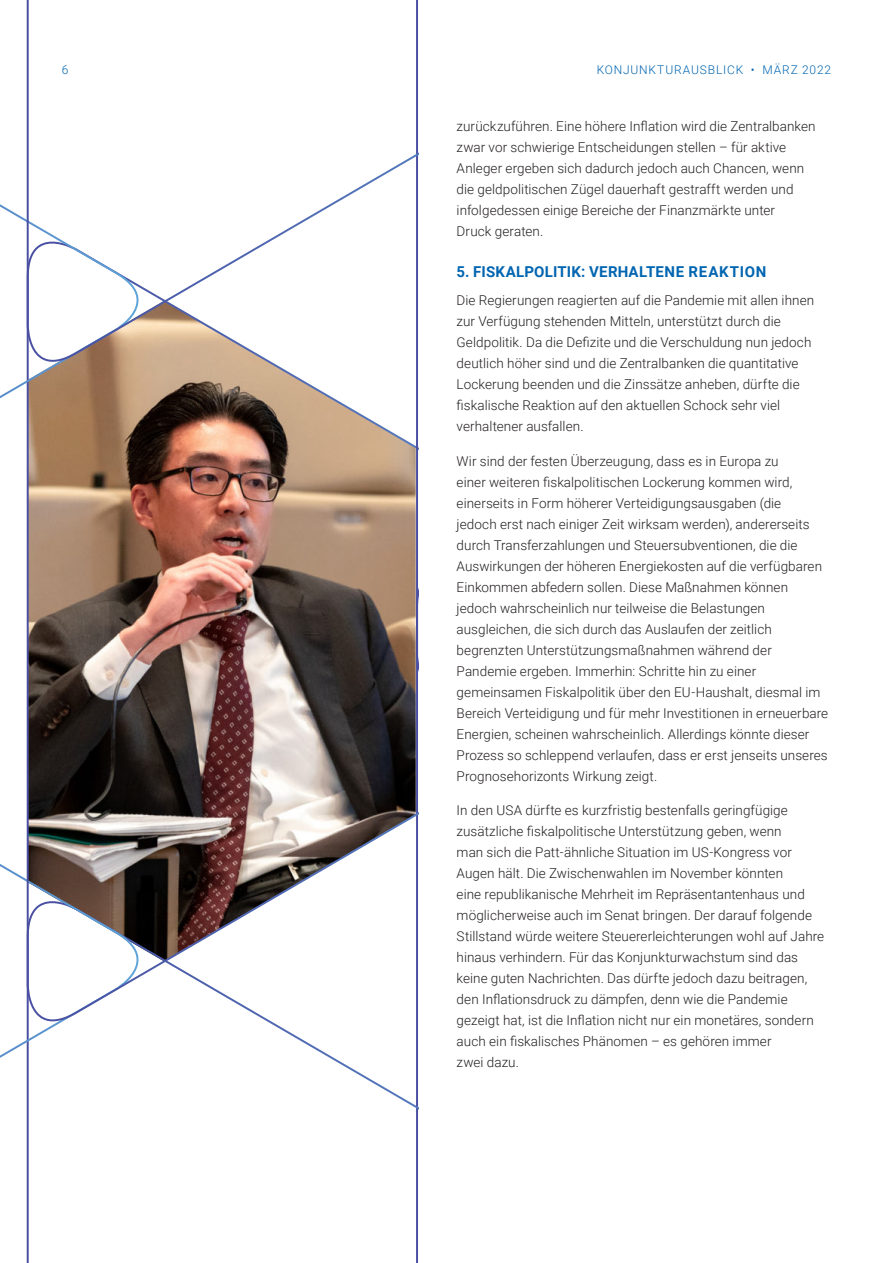
<style>
.page{position:relative;width:893px;height:1263px;background:#fff}
.page>*{position:absolute;margin:0;border:0;box-sizing:border-box;transform-origin:0 0}
.t1{font:700 15px "Roboto";letter-spacing:.015em;color:#0165b1}
.t2{font:300 13.5px/21px "Roboto";letter-spacing:.005em;color:#231f20}
.t3{font:300 12px "Roboto";letter-spacing:.07em;color:#0165b1}
</style>
<div class="page">
<svg style="left:0;top:864px;width:29px;height:399px"></svg>
<img style="left:26px;top:381px;width:389px;height:660px">
<svg style="left:415px;top:381px;width:3px;height:882px"></svg>
<svg style="left:0;top:204px;width:165px;height:507px"></svg>
<svg style="left:26px;top:0;width:392px;height:381px"></svg>
<p class="t3" style="left:62px;top:61px;width:8px">6</p>
<p class="t3" style="left:597px;top:63px;width:236px">KONJUNKTURAUSBLICK • MÄRZ 2022</p>
<p class="t2" style="left:457px;top:115px;width:360px">zurückzuführen. Eine höhere Inflation wird die Zentralbanken zwar vor schwierige Entscheidungen stellen – für aktive Anleger ergeben sich dadurch jedoch auch Chancen, wenn die geldpolitischen Zügel dauerhaft gestrafft werden und infolgedessen einige Bereiche der Finanzmärkte unter<br>Druck geraten.</p>
<p class="t1" style="left:457px;top:266px;width:311px">5. FISKALPOLITIK: VERHALTENE REAKTION</p>
<p class="t2" style="left:457px;top:289px;width:359px">Die Regierungen reagierten auf die Pandemie mit allen ihnen zur Verfügung stehenden Mitteln, unterstützt durch die Geldpolitik. Da die Defizite und die Verschuldung nun jedoch deutlich höher sind und die Zentralbanken die quantitative Lockerung beenden und die Zinssätze anheben, dürfte die fiskalische Reaktion auf den aktuellen Schock sehr viel verhaltener ausfallen.</p>
<p class="t2" style="left:457px;top:450px;width:373px">Wir sind der festen Überzeugung, dass es in Europa zu<br>einer weiteren fiskalpolitischen Lockerung kommen wird, einerseits in Form höherer Verteidigungsausgaben (die<br>jedoch erst nach einiger Zeit wirksam werden), andererseits durch Transferzahlungen und Steuersubventionen, die die Auswirkungen der höheren Energiekosten auf die verfügbaren Einkommen abfedern sollen. Diese Maßnahmen können jedoch wahrscheinlich nur teilweise die Belastungen ausgleichen, die sich durch das Auslaufen der zeitlich begrenzten Unterstützungsmaßnahmen während der Pandemie ergeben. Immerhin: Schritte hin zu einer gemeinsamen Fiskalpolitik über den EU-Haushalt, diesmal im Bereich Verteidigung und für mehr Investitionen in erneuerbare Energien, scheinen wahrscheinlich. Allerdings könnte dieser Prozess so schleppend verlaufen, dass er erst jenseits unseres Prognosehorizonts Wirkung zeigt.</p>
<p class="t2" style="left:457px;top:799px;width:369px">In den USA dürfte es kurzfristig bestenfalls geringfügige zusätzliche fiskalpolitische Unterstützung geben, wenn<br>man sich die Patt-ähnliche Situation im US-Kongress vor Augen hält. Die Zwischenwahlen im November könnten<br>eine republikanische Mehrheit im Repräsentantenhaus und möglicherweise auch im Senat bringen. Der darauf folgende Stillstand würde weitere Steuererleichterungen wohl auf Jahre hinaus verhindern. Für das Konjunkturwachstum sind das keine guten Nachrichten. Das dürfte jedoch dazu beitragen, den Inflationsdruck zu dämpfen, denn wie die Pandemie gezeigt hat, ist die Inflation nicht nur ein monetäres, sondern auch ein fiskalisches Phänomen – es gehören immer<br>zwei dazu.</p>
</div>
